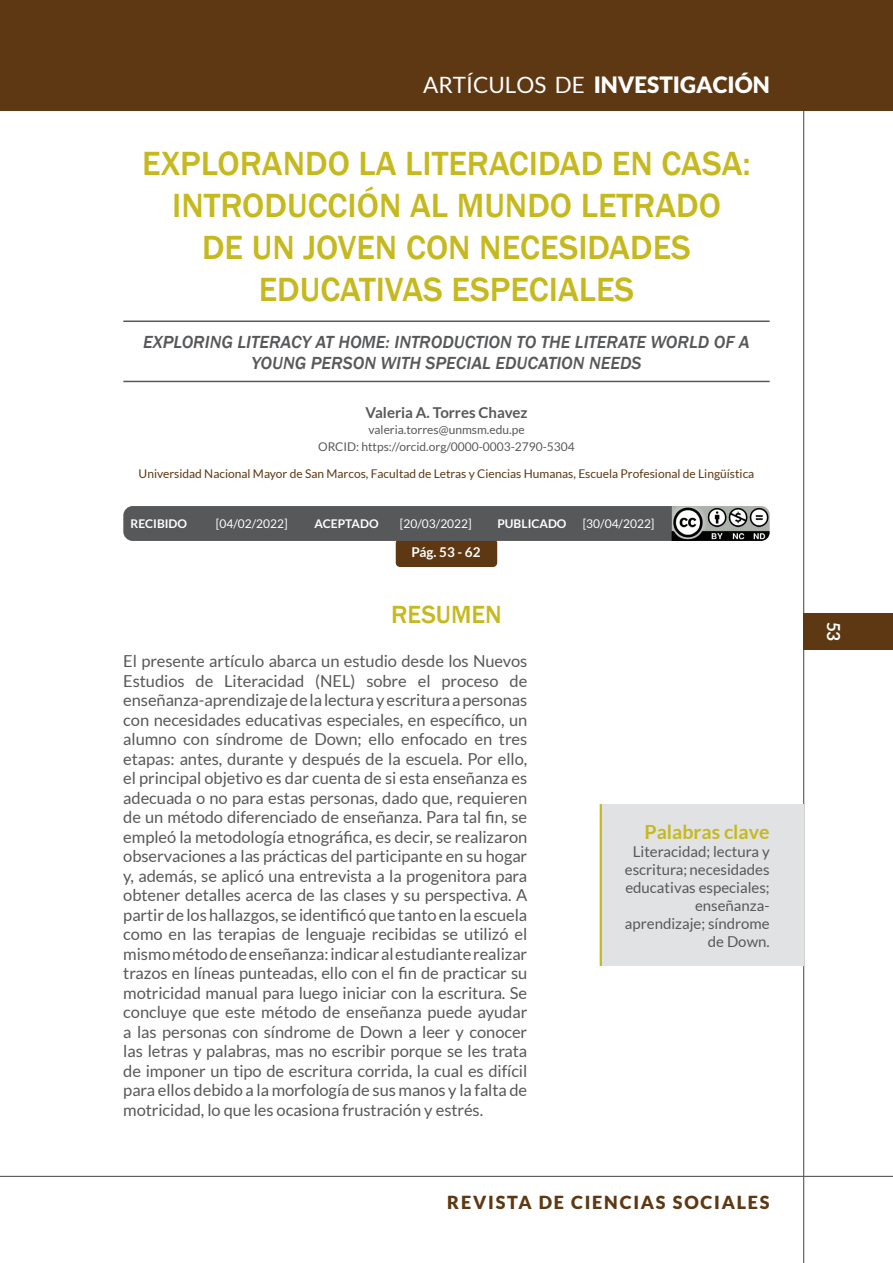
<style>
.page{position:relative;width:893px;height:1263px;background:#fff}
.page>*{position:absolute;margin:0;border:0;box-sizing:border-box;transform-origin:0 0}
.t1{font:500 34.5px/42px "Franklin Gothic";color:#c6b91f;text-align:center}
.t2{font:500 25.5px "Franklin Gothic";color:#c6b91f}
.t3{font:900 22.5px "Lato";color:#fff}
.t4{font:700 19.5px "Lato";color:#c6b91f}
.t5{font:italic 500 18px/21px "Franklin Gothic";color:#57585a;text-align:center}
.t6{font:900 18px "Lato";letter-spacing:.1em;color:#5e3812}
.t7{font:700 18px "Lato";color:#fff;scale:.95 1}
.t8{font:16.5px/19.5px "Lato";letter-spacing:-.005em;color:#57585a;text-align:justify}
.t9{font:15px/18px "Lato";color:#57585a;text-align:right}
.t10{font:700 15px "Lato";color:#57585a}
.t11{font:700 13.5px "Lato";color:#fff}
.t12{font:12px "Lato";color:#5e3812}
.t13{font:12px "Lato";color:#57585a}
.t14{font:12px "Lato";color:#fff}
.t15{font:700 12px "Lato";color:#fff}
.s1{font-weight:400}
</style>
<div class="page">
<hr style="left:803px;top:104px;width:1px;height:1159px;background:#57585a">
<div style="left:804px;top:613px;width:89px;height:37px;background:#5e3812"></div>
<div style="left:0;top:0;width:893px;height:111px;background:#5e3812"></div>
<hr style="left:0;top:1176px;width:893px;height:1px;background:#57585a">
<div style="left:600px;top:804px;width:204px;height:162px;background:#e1e2e4"></div>
<hr style="left:600px;top:804px;width:2px;height:162px;background:#c6b91f">
<hr style="left:123px;top:320px;width:647px;height:2px;background:#57585a">
<hr style="left:123px;top:381px;width:647px;height:1px;background:#57585a">
<div style="left:396px;top:539px;width:101px;height:28px;background:#5e3812;border-radius:4px"></div>
<div style="left:123px;top:506px;width:579px;height:35px;background:#57585a;border-radius:9px"></div>
<img style="left:672px;top:506px;width:98px;height:35px">
<h3 class="t3" style="left:423px;top:72px;width:348px"><span class="s1">ARTÍCULOS DE</span> INVESTIGACIÓN</h3>
<p class="t1" style="left:142px;top:143px;width:610px">EXPLORANDO LA LITERACIDAD EN CASA:<br>INTRODUCCIÓN AL MUNDO LETRADO<br>DE UN JOVEN CON NECESIDADES<br>EDUCATIVAS ESPECIALES</p>
<p class="t5" style="left:143px;top:331px;width:608px">EXPLORING LITERACY AT HOME: INTRODUCTION TO THE LITERATE WORLD OF A<br>YOUNG PERSON WITH SPECIAL EDUCATION NEEDS</p>
<p class="t10" style="left:365px;top:404px;width:164px">Valeria A. Torres Chavez</p>
<p class="t13" style="left:368px;top:423px;width:158px">valeria.torres@unmsm.edu.pe</p>
<p class="t13" style="left:318px;top:440px;width:258px">ORCID: https://orcid.org/0000-0003-2790-5304</p>
<p class="t12" style="left:139px;top:467px;width:617px">Universidad Nacional Mayor de San Marcos, Facultad de Letras y Ciencias Humanas, Escuela Profesional de Lingüística</p>
<p class="t15" style="left:131px;top:516px;width:58px">RECIBIDO</p>
<p class="t14" style="left:216px;top:517px;width:73px">[04/02/2022]</p>
<p class="t15" style="left:315px;top:516px;width:65px">ACEPTADO</p>
<p class="t14" style="left:400px;top:517px;width:73px">[20/03/2022]</p>
<p class="t15" style="left:497px;top:516px;width:71px">PUBLICADO</p>
<p class="t14" style="left:583px;top:517px;width:73px">[30/04/2022]</p>
<p class="t11" style="left:411px;top:544px;width:71px">Pág. 53 - 62</p>
<p class="t2" style="left:391px;top:599px;width:112px">RESUMEN</p>
<p class="t8" style="left:123px;top:651px;width:406px">El presente artículo abarca un estudio desde los Nuevos Estudios de Literacidad (NEL) sobre el proceso de enseñanza-aprendizaje de la lectura y escritura a personas con necesidades educativas especiales, en específico, un alumno con síndrome de Down; ello enfocado en tres etapas: antes, durante y después de la escuela. Por ello, el principal objetivo es dar cuenta de si esta enseñanza es adecuada o no para estas personas, dado que, requieren de un método diferenciado de enseñanza. Para tal fin, se empleó la metodología etnográfica, es decir, se realizaron observaciones a las prácticas del participante en su hogar y, además, se aplicó una entrevista a la progenitora para obtener detalles acerca de las clases y su perspectiva. A partir de los hallazgos, se identificó que tanto en la escuela como en las terapias de lenguaje recibidas se utilizó el mismo método de enseñanza: indicar al estudiante realizar trazos en líneas punteadas, ello con el fin de practicar su motricidad manual para luego iniciar con la escritura. Se concluye que este método de enseñanza puede ayudar a las personas con síndrome de Down a leer y conocer las letras y palabras, mas no escribir porque se les trata de imponer un tipo de escritura corrida, la cual es difícil para ellos debido a la morfología de sus manos y la falta de motricidad, lo que les ocasiona frustración y estrés.</p>
<p class="t4" style="left:645px;top:820px;width:127px">Palabras clave</p>
<p class="t9" style="left:625px;top:842px;width:146px">Literacidad; lectura y escritura; necesidades educativas especiales; enseñanza&shy;aprendizaje; síndrome de Down.</p>
<p class="t6" style="left:447px;top:1191px;width:324px">REVISTA DE CIENCIAS SOCIALES</p>
<p class="t7" style="left:844px;top:621px;width:22px;rotate:90deg">53</p>
</div>
